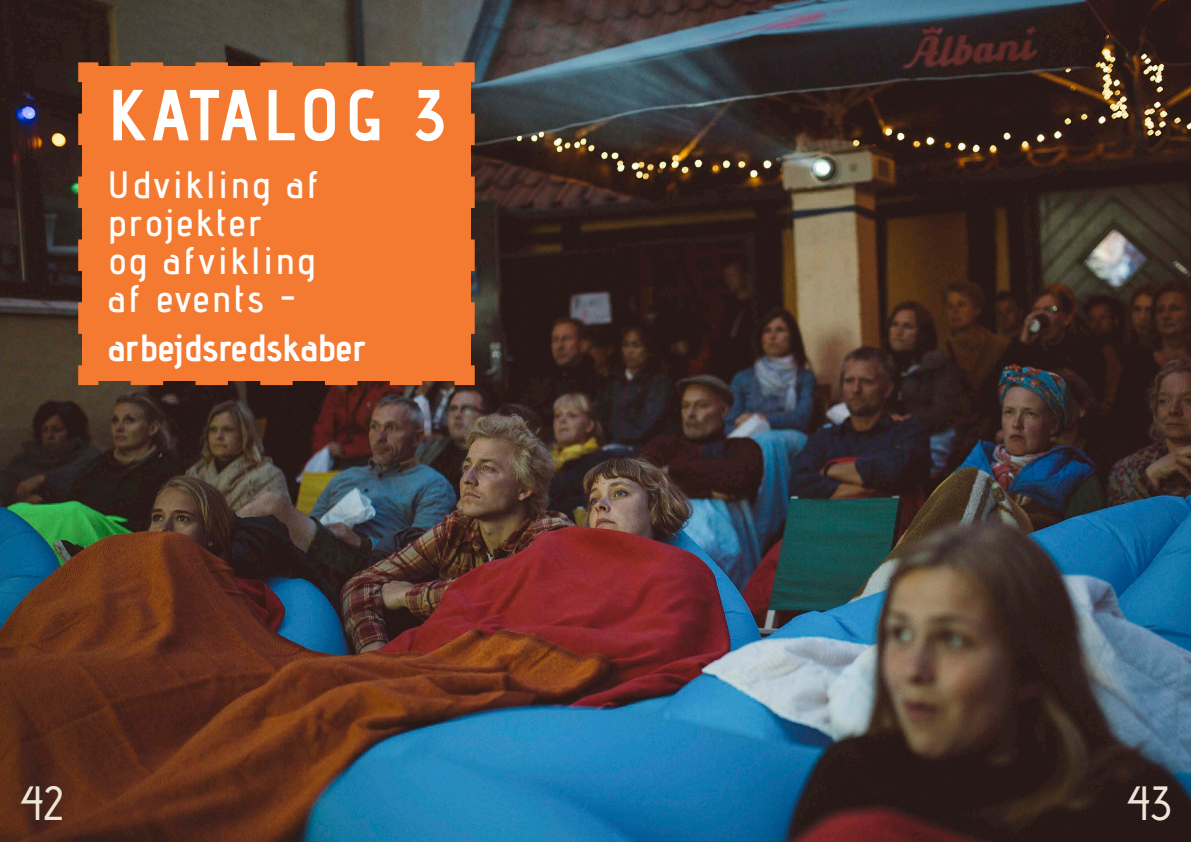
<style>
.page{position:relative;width:1191px;height:842px;background:#fff}
.page>*{position:absolute;margin:0;border:0;box-sizing:border-box;transform-origin:0 0}
.t1{font:700 72px "Advent Pro";letter-spacing:.075em;color:#fff}
.t2{font:500 48px "Advent Pro";color:#ece6d6}
.t3{font:600 38px/38px "Advent Pro";letter-spacing:.075em;color:#fff}
.t4{font:700 38px "Advent Pro";color:#fff}
</style>
<div class="page">
<img style="left:0;top:0;width:1191px;height:842px">
<div style="left:74px;top:58px;width:405px;height:331px;background:#f47a32"></div>
<h1 class="t1" style="left:108px;top:71px;width:338px">KATALOG 3</h1>
<p class="t3" style="left:108px;top:165px;width:213px">Udvikling af projekter<br>og afvikling af events -</p>
<p class="t4" style="left:108px;top:325px;width:260px">arbejdsredskaber</p>
<p class="t2" style="left:20px;top:774px;width:45px">42</p>
<p class="t2" style="left:1126px;top:774px;width:46px">43</p>
</div>
